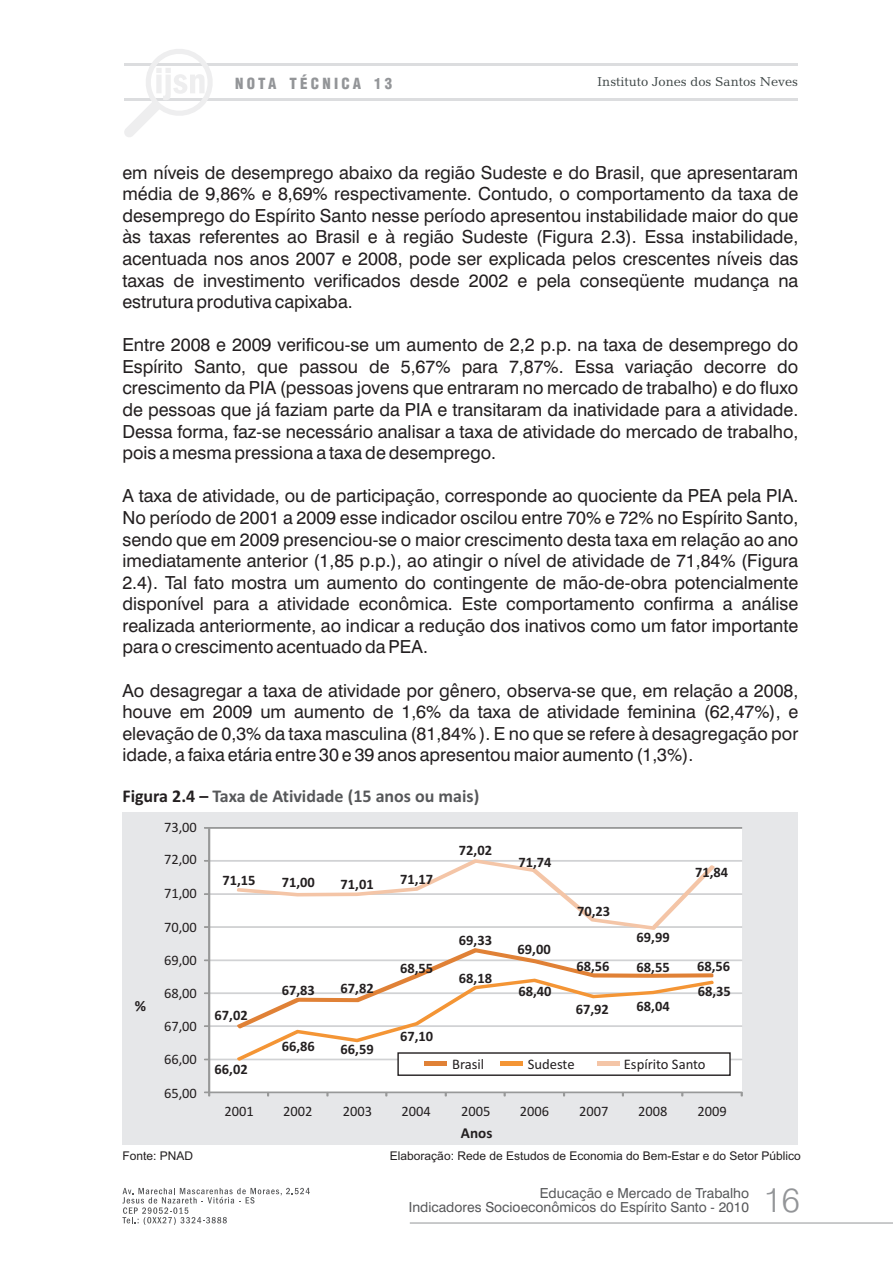
<style>
.page{position:relative;width:893px;height:1263px;background:#fff}
.page>*{position:absolute;margin:0;border:0;box-sizing:border-box;transform-origin:0 0}
.t1{font:300 33.9px "Swiss 721 BT";color:#939598}
.t2{font:18px/21.6px "Swiss 721 BT";color:#231f20;text-align:justify}
.t3{font:700 18px "Calibri";color:#57585a}
.t4{font:700 15.45px "Calibri";color:#231f20}
.t5{font:700 15.15px "Calibri";color:#231f20}
.t6{font:900 condensed 15px "Helvetica LT";letter-spacing:.215em;color:#939598}
.t7{font:14.7px "Calibri";color:#231f20}
.t8{font:700 14.4px "Calibri";color:#231f20}
.t9{font:14.4px "Calibri";color:#231f20}
.t10{font:13.8px/14.2px "Swiss 721 BT";color:#57585a;text-align:right}
.t11{font:13.2px "Candida BT";color:#3c4444}
.t12{font:12px "Arial";color:#231f20}
.s1{color:#231f20}
</style>
<div class="page">
<svg style="left:122px;top:1188px;width:188px;height:37px"></svg>
<hr style="left:410px;top:1222px;width:483px;height:1px;background:#939598">
<hr style="left:124px;top:64px;width:674px;height:2px;background:#dcdddf">
<hr style="left:124px;top:98px;width:674px;height:3px;background:#dcdddf">
<svg style="left:124px;top:49px;width:92px;height:88px"></svg>
<div style="left:122px;top:812px;width:676px;height:333px;background:#e6e7e9"></div>
<svg style="left:204px;top:827px;width:539px;height:269px;background:#f8f5f2"></svg>
<div style="left:425px;top:1061px;width:22px;height:5px;background:#e08136"></div>
<div style="left:500px;top:1061px;width:22px;height:5px;background:#f49535"></div>
<div style="left:597px;top:1061px;width:22px;height:5px;background:#f4c5a7"></div>
<p class="t6" style="left:235px;top:77px;width:159px">NOTA TÉCNICA 13</p>
<p class="t11" style="left:597px;top:76px;width:202px">Instituto Jones dos Santos Neves</p>
<p class="t2" style="left:122px;top:163px;width:677px">em níveis de desemprego abaixo da região Sudeste e do Brasil, que apresentaram média de 9,86% e 8,69% respectivamente. Contudo, o comportamento da taxa de desemprego do Espírito Santo nesse período apresentou instabilidade maior do que às taxas referentes ao Brasil e à região Sudeste (Figura 2.3). Essa instabilidade, acentuada nos anos 2007 e 2008, pode ser explicada pelos crescentes níveis das taxas de investimento verificados desde 2002 e pela conseqüente mudança na estrutura produtiva capixaba.</p>
<p class="t2" style="left:122px;top:336px;width:677px">Entre 2008 e 2009 verificou-se um aumento de 2,2 p.p. na taxa de desemprego do Espírito Santo, que passou de 5,67% para 7,87%. Essa variação decorre do crescimento da PIA (pessoas jovens que entraram no mercado de trabalho) e do fluxo de pessoas que já faziam parte da PIA e transitaram da inatividade para a atividade.<br>Dessa forma, faz-se necessário analisar a taxa de atividade do mercado de trabalho, pois a mesma pressiona a taxa de desemprego.</p>
<p class="t2" style="left:122px;top:487px;width:677px">A taxa de atividade, ou de participação, corresponde ao quociente da PEA pela PIA.<br>No período de 2001 a 2009 esse indicador oscilou entre 70% e 72% no Espírito Santo, sendo que em 2009 presenciou-se o maior crescimento desta taxa em relação ao ano imediatamente anterior (1,85 p.p.), ao atingir o nível de atividade de 71,84% (Figura 2.4). Tal fato mostra um aumento do contingente de mão-de-obra potencialmente disponível para a atividade econômica. Este comportamento confirma a análise realizada anteriormente, ao indicar a redução dos inativos como um fator importante para o crescimento acentuado da PEA.</p>
<p class="t2" style="left:122px;top:681px;width:677px">Ao desagregar a taxa de atividade por gênero, observa-se que, em relação a 2008, houve em 2009 um aumento de 1,6% da taxa de atividade feminina (62,47%), e elevação de 0,3% da taxa masculina (81,84% ). E no que se refere à desagregação por idade, a faixa etária entre 30 e 39 anos apresentou maior aumento (1,3%).</p>
<p class="t3" style="left:122px;top:789px;width:358px"><span class="s1">Figura 2.4 –</span> Taxa de Atividade (15 anos ou mais)</p>
<p class="t4" style="left:135px;top:999px;width:13px">%</p>
<p class="t9" style="left:164px;top:821px;width:34px">73,00</p>
<p class="t9" style="left:164px;top:853px;width:34px">72,00</p>
<p class="t9" style="left:164px;top:887px;width:34px">71,00</p>
<p class="t9" style="left:164px;top:921px;width:34px">70,00</p>
<p class="t9" style="left:164px;top:954px;width:34px">69,00</p>
<p class="t9" style="left:164px;top:987px;width:34px">68,00</p>
<p class="t9" style="left:164px;top:1020px;width:34px">67,00</p>
<p class="t9" style="left:164px;top:1053px;width:34px">66,00</p>
<p class="t9" style="left:164px;top:1087px;width:34px">65,00</p>
<p class="t8" style="left:222px;top:874px;width:35px">71,15</p>
<p class="t8" style="left:282px;top:876px;width:35px">71,00</p>
<p class="t8" style="left:341px;top:878px;width:35px">71,01</p>
<p class="t8" style="left:400px;top:873px;width:35px">71,17</p>
<p class="t8" style="left:215px;top:1009px;width:35px">67,02</p>
<p class="t8" style="left:215px;top:1063px;width:35px">66,02</p>
<p class="t8" style="left:282px;top:984px;width:35px">67,83</p>
<p class="t8" style="left:341px;top:982px;width:35px">67,82</p>
<p class="t8" style="left:282px;top:1040px;width:35px">66,86</p>
<p class="t8" style="left:341px;top:1043px;width:35px">66,59</p>
<p class="t8" style="left:400px;top:962px;width:35px">68,55</p>
<p class="t8" style="left:400px;top:1030px;width:35px">67,10</p>
<p class="t8" style="left:459px;top:844px;width:35px">72,02</p>
<p class="t8" style="left:459px;top:934px;width:35px">69,33</p>
<p class="t8" style="left:459px;top:972px;width:35px">68,18</p>
<p class="t8" style="left:518px;top:856px;width:35px">71,74</p>
<p class="t8" style="left:518px;top:943px;width:35px">69,00</p>
<p class="t8" style="left:518px;top:985px;width:35px">68,40</p>
<p class="t8" style="left:577px;top:905px;width:35px">70,23</p>
<p class="t8" style="left:637px;top:931px;width:35px">69,99</p>
<p class="t8" style="left:695px;top:866px;width:35px">71,84</p>
<p class="t8" style="left:576px;top:960px;width:35px">68,56</p>
<p class="t8" style="left:637px;top:961px;width:35px">68,55</p>
<p class="t8" style="left:697px;top:960px;width:35px">68,56</p>
<p class="t8" style="left:576px;top:1003px;width:35px">67,92</p>
<p class="t8" style="left:637px;top:1000px;width:35px">68,04</p>
<p class="t8" style="left:698px;top:985px;width:35px">68,35</p>
<p class="t7" style="left:452px;top:1058px;width:34px">Brasil</p>
<p class="t7" style="left:528px;top:1058px;width:48px">Sudeste</p>
<p class="t7" style="left:624px;top:1058px;width:83px">Espírito Santo</p>
<p class="t9" style="left:224px;top:1105px;width:31px">2001</p>
<p class="t9" style="left:283px;top:1105px;width:31px">2002</p>
<p class="t9" style="left:343px;top:1105px;width:31px">2003</p>
<p class="t9" style="left:402px;top:1105px;width:31px">2004</p>
<p class="t9" style="left:461px;top:1105px;width:31px">2005</p>
<p class="t9" style="left:520px;top:1105px;width:31px">2006</p>
<p class="t9" style="left:579px;top:1105px;width:31px">2007</p>
<p class="t9" style="left:638px;top:1105px;width:31px">2008</p>
<p class="t9" style="left:698px;top:1105px;width:31px">2009</p>
<p class="t5" style="left:461px;top:1126px;width:33px">Anos</p>
<p class="t12" style="left:122px;top:1151px;width:72px">Fonte: PNAD</p>
<p class="t12" style="left:390px;top:1151px;width:412px">Elaboração: Rede de Estudos de Economia do Bem-Estar e do Setor Público</p>
<p class="t10" style="left:409px;top:1187px;width:342px">Educação e Mercado de Trabalho<br>Indicadores Socioeconômicos do Espírito Santo - 2010</p>
<h1 class="t1" style="left:764px;top:1186px;width:38px">16</h1>
</div>
